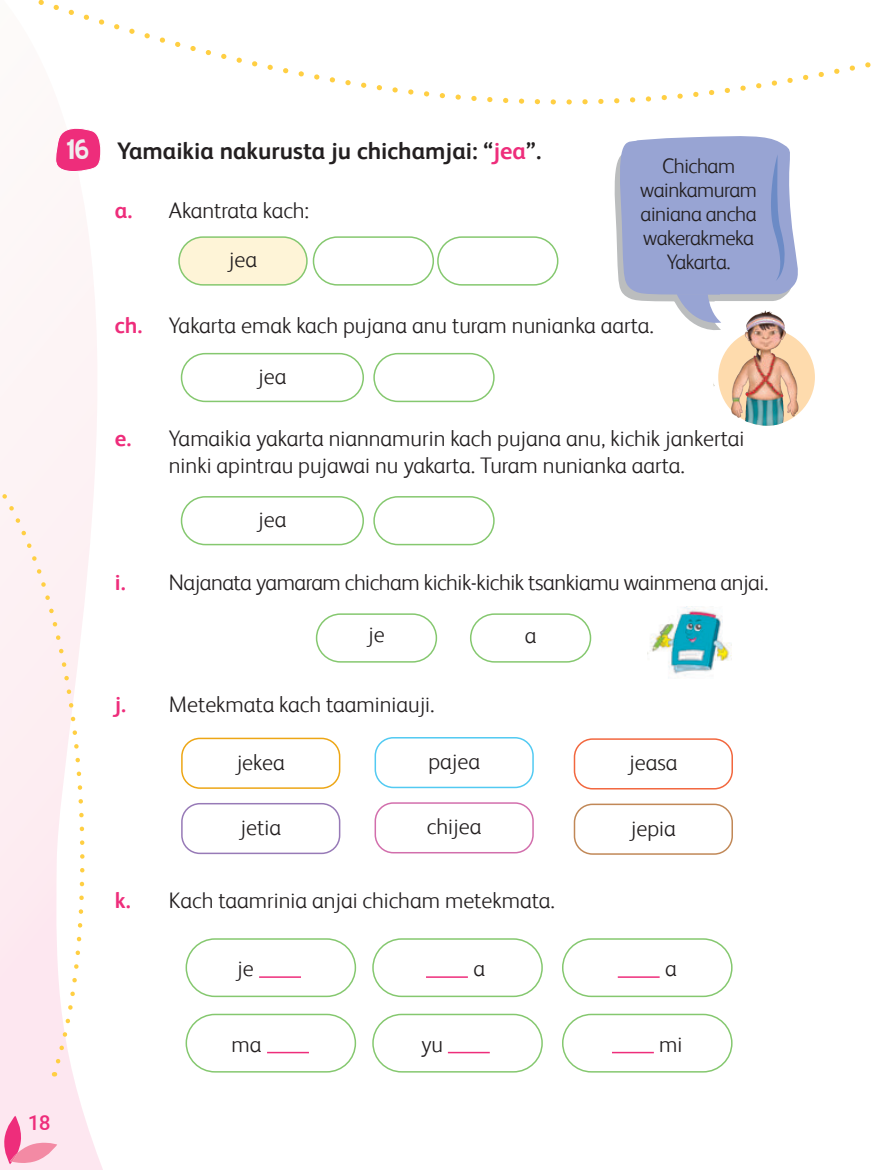
<style>
.page{position:relative;width:872px;height:1170px;background:#fff}
.page>*{position:absolute;margin:0;border:0;box-sizing:border-box;transform-origin:0 0}
.t1{font:700 24px "Dune";color:#231f20}
.t2{font:22.5px/27px "Dune";color:#231f20;text-align:center}
.t3{font:22.5px "Dune";letter-spacing:-.02em;color:#231f20}
.t4{font:21px/24px "Dune";letter-spacing:-.02em;color:#231f20;text-align:center}
.t5{font:700 21px "Dune";color:#ee2d7b}
.s1{font-family:"Glitter Candy";font-weight:400;font-size:30px;color:#eeeeef}
.s2{color:#ee2d7b}
.s3{font-weight:700;color:#ee2d7b}
</style>
<div class="page">
<svg style="left:0;top:285px;width:103px;height:884px"></svg>
<svg style="left:0;top:467px;width:103px;height:599px"></svg>
<svg style="left:38px;top:0;width:833px;height:255px"></svg>
<div style="left:185px;top:938px;width:171px;height:59px;border:2px solid #85c86f;border-radius:29px"></div>
<div style="left:372px;top:938px;width:171px;height:59px;border:2px solid #85c86f;border-radius:29px"></div>
<div style="left:562px;top:938px;width:170px;height:59px;border:2px solid #85c86f;border-radius:29px"></div>
<div style="left:179px;top:237px;width:128px;height:48px;background:#fef4d7;border-radius:24px"></div>
<div style="left:178px;top:236px;width:130px;height:49px;border:2px solid #85c86f;border-radius:24px"></div>
<div style="left:313px;top:236px;width:121px;height:49px;border:2px solid #85c86f;border-radius:24px"></div>
<div style="left:437px;top:236px;width:121px;height:49px;border:2px solid #85c86f;border-radius:24px"></div>
<div style="left:181px;top:353px;width:183px;height:49px;border:2px solid #85c86f;border-radius:24px"></div>
<div style="left:373px;top:353px;width:121px;height:49px;border:2px solid #85c86f;border-radius:24px"></div>
<div style="left:181px;top:496px;width:183px;height:49px;border:2px solid #85c86f;border-radius:24px"></div>
<div style="left:373px;top:496px;width:121px;height:49px;border:2px solid #85c86f;border-radius:24px"></div>
<div style="left:316px;top:613px;width:121px;height:49px;border:2px solid #85c86f;border-radius:24px"></div>
<div style="left:470px;top:613px;width:121px;height:49px;border:2px solid #85c86f;border-radius:24px"></div>
<svg style="left:56px;top:127px;width:45px;height:45px"></svg>
<div style="left:181px;top:737px;width:159px;height:51px;border:2px solid #eda615;border-radius:18px"></div>
<div style="left:374px;top:737px;width:160px;height:51px;border:2px solid #52caf2;border-radius:18px"></div>
<div style="left:574px;top:738px;width:159px;height:51px;border:2px solid #f2673e;border-radius:18px"></div>
<div style="left:181px;top:802px;width:159px;height:52px;border:2px solid #977ab7;border-radius:18px"></div>
<div style="left:374px;top:802px;width:160px;height:51px;border:2px solid #d26eac;border-radius:18px"></div>
<div style="left:574px;top:803px;width:159px;height:51px;border:2px solid #c18857;border-radius:18px"></div>
<hr style="left:259px;top:976px;width:42px;height:1px;background:#ee2d7b">
<hr style="left:426px;top:976px;width:42px;height:1px;background:#ee2d7b">
<hr style="left:618px;top:976px;width:41px;height:1px;background:#ee2d7b">
<div style="left:185px;top:1013px;width:171px;height:59px;border:2px solid #85c86f;border-radius:29px"></div>
<div style="left:372px;top:1013px;width:171px;height:59px;border:2px solid #85c86f;border-radius:29px"></div>
<div style="left:562px;top:1013px;width:170px;height:59px;border:2px solid #85c86f;border-radius:29px"></div>
<hr style="left:267px;top:1051px;width:42px;height:2px;background:#ee2d7b">
<hr style="left:448px;top:1051px;width:42px;height:2px;background:#ee2d7b">
<hr style="left:612px;top:1051px;width:42px;height:2px;background:#ee2d7b">
<img style="left:647px;top:606px;width:84px;height:72px">
<svg style="left:612px;top:132px;width:196px;height:196px"></svg>
<img style="left:704px;top:304px;width:111px;height:122px">
<svg style="left:0;top:1115px;width:57px;height:55px;background:#f8b7cf"></svg>
<p class="t1" style="left:66px;top:134px;width:476px"><span class="s1">16</span> Yamaikia nakurusta ju chichamjai: “<span class="s2">jea</span>”.</p>
<p class="t2" style="left:115px;top:196px;width:196px"><span class="s3">a.</span> Akantrata kach:</p>
<p class="t2" style="left:229px;top:245px;width:30px">jea</p>
<p class="t4" style="left:640px;top:152px;width:118px">Chicham wainkamuram ainiana ancha wakerakmeka<br>Yakarta.</p>
<p class="t2" style="left:115px;top:311px;width:540px"><span class="s3">ch.</span> Yakarta emak kach pujana anu turam nunianka aarta.</p>
<p class="t2" style="left:258px;top:361px;width:30px">jea</p>
<p class="t2" style="left:115px;top:424px;width:631px"><span class="s3">e.</span> Yamaikia yakarta niannamurin kach pujana anu, kichik jankertai ninki apintrau pujawai nu yakarta. Turam nunianka aarta.</p>
<p class="t2" style="left:258px;top:504px;width:30px">jea</p>
<p class="t3" style="left:115px;top:567px;width:655px"><span class="s3">i.</span> Najanata yamaram chicham kichik-kichik tsankiamu wainmena anjai.</p>
<p class="t2" style="left:368px;top:620px;width:18px">je</p>
<p class="t2" style="left:525px;top:621px;width:13px">a</p>
<p class="t2" style="left:115px;top:689px;width:321px"><span class="s3">j.</span> Metekmata kach taaminiauji.</p>
<p class="t2" style="left:237px;top:747px;width:50px">jekea</p>
<p class="t2" style="left:428px;top:746px;width:53px">pajea</p>
<p class="t2" style="left:629px;top:748px;width:50px">jeasa</p>
<p class="t2" style="left:240px;top:812px;width:42px">jetia</p>
<p class="t2" style="left:427px;top:812px;width:56px">chijea</p>
<p class="t2" style="left:631px;top:813px;width:46px">jepia</p>
<p class="t2" style="left:115px;top:885px;width:441px"><span class="s3">k.</span> Kach taamrinia anjai chicham metekmata.</p>
<p class="t2" style="left:237px;top:954px;width:18px">je</p>
<p class="t2" style="left:473px;top:954px;width:13px">a</p>
<p class="t2" style="left:665px;top:954px;width:13px">a</p>
<p class="t2" style="left:232px;top:1029px;width:31px">ma</p>
<p class="t2" style="left:421px;top:1029px;width:23px">yu</p>
<p class="t2" style="left:659px;top:1029px;width:25px">mi</p>
<p class="t5" style="left:28px;top:1108px;width:24px">18</p>
</div>
